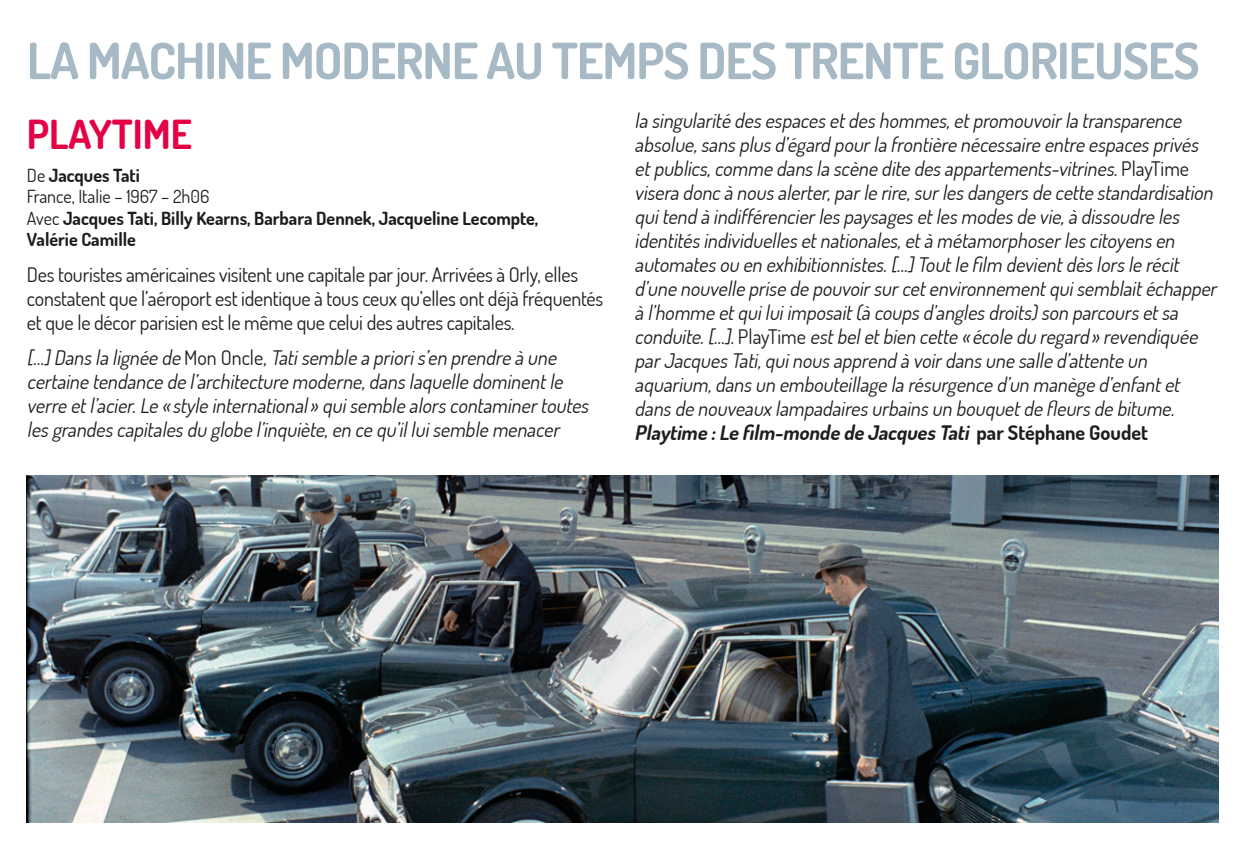
<style>
.page{position:relative;width:1248px;height:851px;background:#fff}
.page>*{position:absolute;margin:0;border:0;box-sizing:border-box;transform-origin:0 0}
._1_Titre{font:700 50px "Dosis";letter-spacing:-.02em;color:#a6b9c5}
._1_Titre-2{font:700 40px "Dosis";color:#e50046}
._4_Txt{font:italic 20px/24px "Dosis";color:#1d1d1b}
._4_Txt-2{font:20px/24px "Dosis";letter-spacing:-.01em;color:#1d1d1b}
._3_Distri{font:700 18px/21.6px "Dosis";color:#1d1d1b}
._3_Distri-2{font:18px "Dosis";color:#1d1d1b}
.s1{font-weight:400}
.s2{font-style:normal}
.s3{font-weight:700}
.s4{font-weight:700;font-style:normal}
</style>
<div class="page">
<img style="left:27px;top:476px;width:1190px;height:345px">
<p class="_1_Titre" style="left:27px;top:26px;width:1173px">LA MACHINE MODERNE AU TEMPS DES TRENTE GLORIEUSES</p>
<p class="_1_Titre-2" style="left:27px;top:106px;width:167px">PLAYTIME</p>
<p class="_3_Distri" style="left:27px;top:163px;width:114px"><span class="s1">De</span> Jacques Tati</p>
<p class="_3_Distri-2" style="left:27px;top:184px;width:184px">France, Italie – 1967 – 2h06</p>
<p class="_3_Distri" style="left:27px;top:207px;width:513px"><span class="s1">Avec</span> Jacques Tati, Billy Kearns, Barbara Dennek, Jacqueline Lecompte,<br>Valérie Camille</p>
<p class="_4_Txt-2" style="left:27px;top:261px;width:578px">Des touristes américaines visitent une capitale par jour. Arrivées à Orly, elles constatent que l’aéroport est identique à tous ceux qu’elles ont déjà fréquentés et que le décor parisien est le même que celui des autres capitales.</p>
<p class="_4_Txt" style="left:27px;top:345px;width:567px">[…]Dansla lignée de <span class="s2">M o n O n c l e</span> ,Tatisemble a prioris’en prendre à une certaine tendance de l’architecture moderne,danslaquelle dominentle verre etl’acier.Le « style international »quisemble alorscontaminertoutes lesgrandescapitalesdu globe l’inquiète,en ce qu’illuisemble menacer</p>
<p class="_4_Txt" style="left:634px;top:108px;width:588px">la singularité desespacesetdeshommes,etpromouvoirla transparence absolue,sansplusd’égard pourla frontière nécessaire entre espacesprivés etpublics,comme dansla scène dite desappartements-vitrines.<span class="s2">P l a yT i m e </span>visera doncà nousalerter,parle rire,surlesdangersde cette standardisation quitend à indifférencierlespaysagesetlesmodesde vie,à dissoudre les identitésindividuellesetnationales,età métamorphoserlescitoyensen automatesou en exhibitionnistes.[…]Toutle film devientdèslorsle récit d’une nouvelle prise de pouvoirsurcetenvironnementquisemblaitéchapper à l’homme etquiluiimposait(à coupsd’anglesdroits)son parcoursetsa conduite.[…].<span class="s2">P l a yT i m e</span> estbeletbien cette « école du regard »revendiquée parJacquesTati,quinousapprend à voirdansune salle d’attente un aquarium,dansun embouteillage la résurgence d’un manège d’enfantet dansde nouveauxlampadairesurbainsun bouquetde fleursde bitume.<br><span class="s3">Playtime :Le film-monde de JacquesTati</span> <span class="s4">p a r S t é p h a n e G o u d e t</span></p>
</div>
